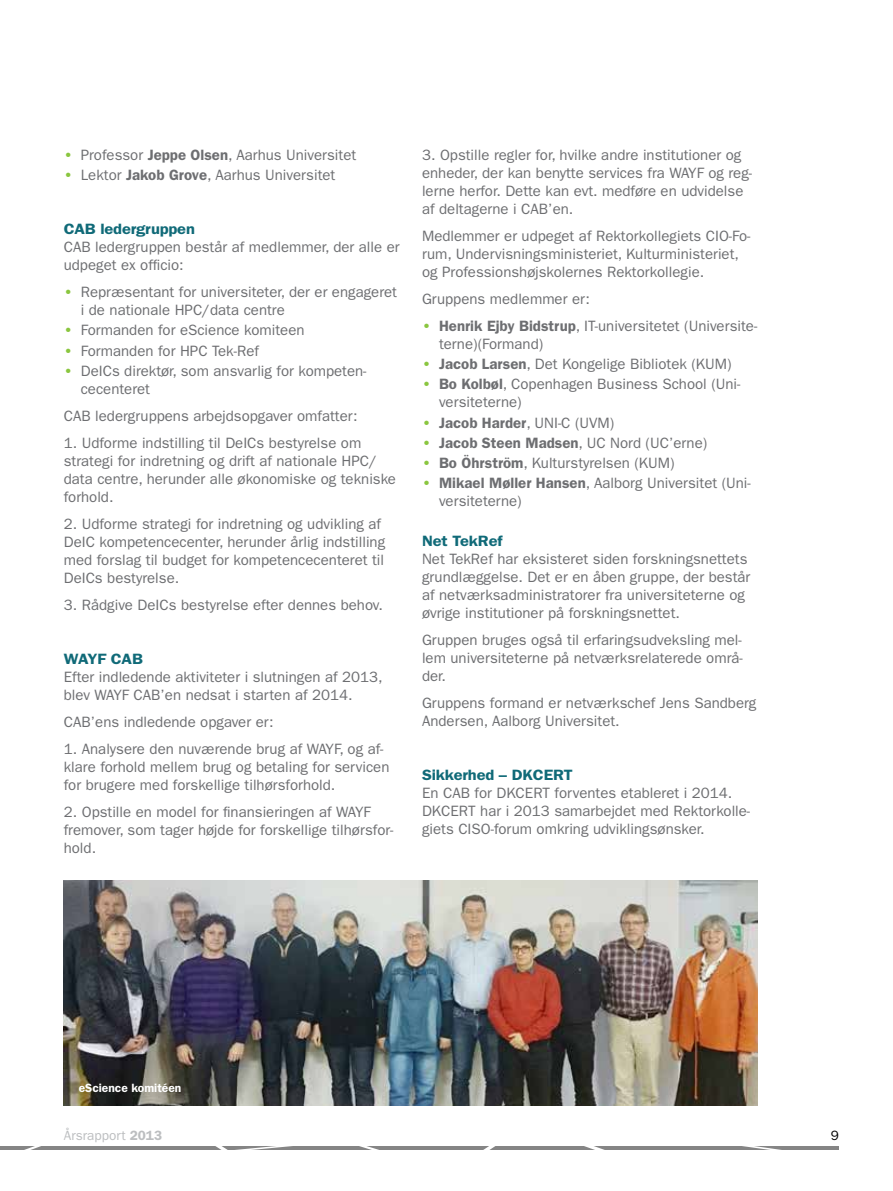
<style>
.page{position:relative;width:893px;height:1191px;background:#fff}
.page>*{position:absolute;margin:0;border:0;box-sizing:border-box;transform-origin:0 0}
.t1{font:15px/18px "Franklin Gothic";color:#6d6e71}
.t2{font:600 15px "Franklin Gothic";color:#6d6e71}
.t3{font:600 15px "Franklin Gothic";letter-spacing:-.01em;color:#106a78;scale:1.1 1}
.t4{font:13.5px "Franklin Gothic";color:#bcbec0}
.t5{font:13.5px "Franklin Gothic";color:#000}
.t6{font:600 12px "Franklin Gothic";color:#fff}
.s1{font-weight:600;color:#8ac63f}
.s2{font-weight:600}
.s3{color:#8ac63f}
.s4{font-weight:400}
</style>
<div class="page">
<svg style="left:0;top:1146px;width:839px;height:3px;background:#8e8e8e"></svg>
<img style="left:64px;top:880px;width:694px;height:226px">
<p class="t1" style="left:64px;top:146px;width:294px"><span class="s1">•</span> Professor <span class="s2">Jeppe Olsen</span>, Aarhus Universitet</p>
<p class="t1" style="left:64px;top:166px;width:273px"><span class="s1">•</span> Lektor <span class="s2">Jakob Grove</span>, Aarhus Universitet</p>
<p class="t3" style="left:64px;top:220px;width:121px">CAB ledergruppen</p>
<p class="t1" style="left:64px;top:238px;width:337px">CAB ledergruppen består af medlemmer, der alle er udpeget ex officio:</p>
<p class="t1" style="left:81px;top:283px;width:318px;text-indent:-17px"><span class="s1">•</span> Repræsentant for universiteter, der er engageret i de nationale HPC/data centre</p>
<p class="t1" style="left:64px;top:321px;width:242px"><span class="s1">•</span> Formanden for eScience komiteen</p>
<p class="t1" style="left:64px;top:341px;width:197px"><span class="s1">•</span> Formanden for HPC Tek-Ref</p>
<p class="t1" style="left:81px;top:362px;width:287px;text-indent:-17px"><span class="s1">•</span> DeICs direktør, som ansvarlig for kompeten&shy;cecenteret</p>
<p class="t1" style="left:64px;top:407px;width:295px">CAB ledergruppens arbejdsopgaver omfatter:</p>
<p class="t1" style="left:64px;top:434px;width:334px">1. Udforme indstilling til DeICs bestyrelse om strategi for indretning og drift af nationale HPC/ data centre, herunder alle økonomiske og tekniske forhold.</p>
<p class="t1" style="left:64px;top:515px;width:323px">2. Udforme strategi for indretning og udvikling af DeIC kompetencecenter, herunder årlig indstilling med forslag til budget for kompetencecenteret til DeICs bestyrelse.</p>
<p class="t1" style="left:64px;top:596px;width:321px">3. Rådgive DeICs bestyrelse efter dennes behov.</p>
<p class="t3" style="left:64px;top:650px;width:73px">WAYF CAB</p>
<p class="t1" style="left:64px;top:668px;width:320px">Efter indledende aktiviteter i slutningen af 2013, blev WAYF CAB’en nedsat i starten af 2014.</p>
<p class="t1" style="left:64px;top:713px;width:211px">CAB’ens indledende opgaver er:</p>
<p class="t1" style="left:64px;top:740px;width:327px">1. Analysere den nuværende brug af WAYF, og af&shy;klare forhold mellem brug og betaling for servicen for brugere med forskellige tilhørsforhold.</p>
<p class="t1" style="left:64px;top:803px;width:331px">2. Opstille en model for finansieringen af WAYF fremover, som tager højde for forskellige tilhørsfor&shy;hold.</p>
<p class="t1" style="left:422px;top:146px;width:332px">3. Opstille regler for, hvilke andre institutioner og enheder, der kan benytte services fra WAYF og reg&shy;lerne herfor. Dette kan evt. medføre en udvidelse af deltagerne i CAB’en.</p>
<p class="t1" style="left:422px;top:227px;width:330px">Medlemmer er udpeget af Rektorkollegiets CIO-Fo&shy;rum, Undervisningsministeriet, Kulturministeriet, og Professionshøjskolernes Rektorkollegie.</p>
<p class="t1" style="left:422px;top:290px;width:169px">Gruppens medlemmer er:</p>
<p class="t1" style="left:439px;top:317px;width:320px;text-indent:-17px"><span class="s1">•</span> <span class="s2">Henrik Ejby Bidstrup</span>, IT-universitetet (Universite&shy;terne)(Formand)</p>
<p class="t1" style="left:422px;top:355px;width:311px"><span class="s1">•</span> <span class="s2">Jacob Larsen</span>, Det Kongelige Bibliotek (KUM)</p>
<p class="t1" style="left:439px;top:375px;width:303px;text-indent:-17px"><span class="s1">•</span> <span class="s2">Bo Kolbøl</span>, Copenhagen Business School (Uni&shy;versiteterne)</p>
<p class="t2" style="left:422px;top:413px;width:194px"><span class="s3">•</span> Jacob Harder<span class="s4">, UNI-C (UVM)</span></p>
<p class="t2" style="left:422px;top:434px;width:287px"><span class="s3">•</span> Jacob Steen Madsen<span class="s4">, UC Nord (UC’erne)</span></p>
<p class="t1" style="left:422px;top:454px;width:254px"><span class="s1">•</span> <span class="s2">Bo Öhrström</span>, Kulturstyrelsen (KUM)</p>
<p class="t1" style="left:439px;top:474px;width:313px;text-indent:-17px"><span class="s1">•</span> <span class="s2">Mikael Møller Hansen</span>, Aalborg Universitet (Uni&shy;versiteterne)</p>
<p class="t3" style="left:422px;top:532px;width:75px">Net TekRef</p>
<p class="t1" style="left:422px;top:550px;width:330px">Net TekRef har eksisteret siden forskningsnettets grundlæggelse. Det er en åben gruppe, der består af netværksadministratorer fra universiteterne og øvrige institutioner på forskningsnettet.</p>
<p class="t1" style="left:422px;top:631px;width:322px;text-align:justify">Gruppen bruges også til erfaringsudveksling mel&shy;lem universiteterne på netværksrelaterede områ&shy;der.</p>
<p class="t1" style="left:422px;top:694px;width:336px">Gruppens formand er netværkschef Jens Sandberg<br>Andersen, Aalborg Universitet.</p>
<p class="t3" style="left:422px;top:766px;width:138px">Sikkerhed – DKCERT</p>
<p class="t1" style="left:422px;top:784px;width:330px">En CAB for DKCERT forventes etableret i 2014.<br>DKCERT har i 2013 samarbejdet med Rektorkolle&shy;giets CISO-forum omkring udviklingsønsker.</p>
<p class="t6" style="left:79px;top:1081px;width:104px">eScience komitéen</p>
<p class="t4" style="left:64px;top:1127px;width:100px">Årsrapport <span class="s2">2013</span></p>
<p class="t5" style="left:831px;top:1127px;width:10px">9</p>
</div>
